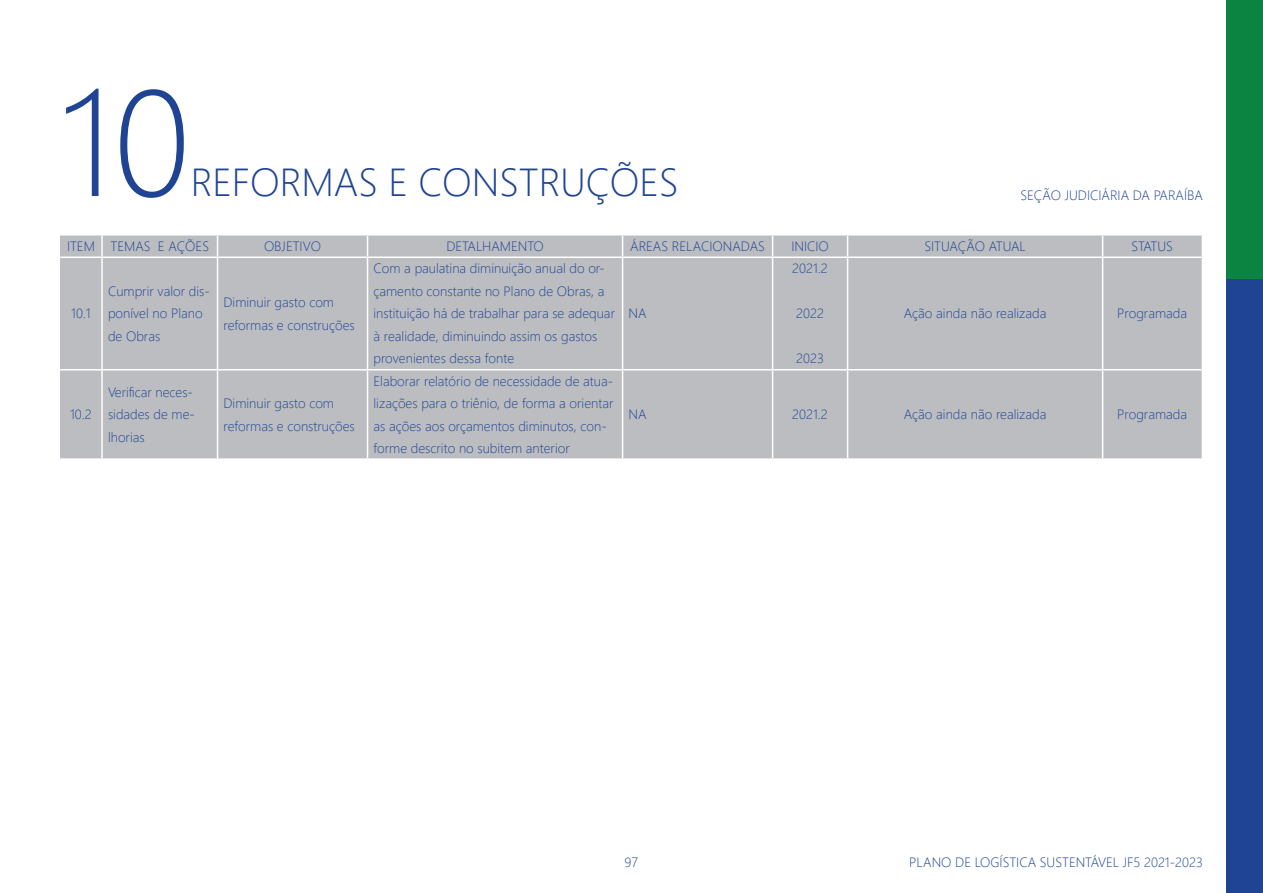
<style>
.page{position:relative;width:1263px;height:893px;background:#fff}
.page>*{position:absolute;margin:0;border:0;box-sizing:border-box;transform-origin:0 0}
.Título_2{font:300 150px "Segoe UI";color:#1f4494}
.Título_2-2{font:300 39px "Segoe UI";color:#1f4494}
.t1{font:300 13.5px/22.5px "Segoe UI";color:#1f4494}
</style>
<div class="page">
<div style="left:1227px;top:279px;width:36px;height:614px;background:#1f4494"></div>
<div style="left:1227px;top:0;width:36px;height:279px;background:#0b8341"></div>
<hr style="left:0;top:279px;width:1px;height:614px;background:#1f4494">
<hr style="left:0;top:0;width:1px;height:279px;background:#0b8341">
<div style="left:60px;top:236px;width:1142px;height:222px;background:#bcbdc0"></div>
<hr style="left:101px;top:236px;width:2px;height:21px;background:#fff">
<svg style="left:217px;top:236px;width:1px;height:21px"></svg>
<svg style="left:367px;top:236px;width:1px;height:21px"></svg>
<svg style="left:622px;top:236px;width:1px;height:21px"></svg>
<svg style="left:772px;top:236px;width:1px;height:21px"></svg>
<svg style="left:847px;top:236px;width:1px;height:21px"></svg>
<svg style="left:1102px;top:236px;width:1px;height:21px"></svg>
<hr style="left:60px;top:257px;width:42px;height:1px;background:#fff">
<hr style="left:102px;top:257px;width:116px;height:1px;background:#fff">
<hr style="left:101px;top:258px;width:2px;height:111px;background:#fff">
<hr style="left:218px;top:257px;width:150px;height:1px;background:#fff">
<hr style="left:217px;top:258px;width:1px;height:111px;background:#fff">
<hr style="left:368px;top:257px;width:254px;height:1px;background:#fff">
<hr style="left:367px;top:258px;width:1px;height:111px;background:#fff">
<hr style="left:622px;top:257px;width:150px;height:1px;background:#fff">
<hr style="left:622px;top:258px;width:1px;height:111px;background:#fff">
<hr style="left:772px;top:257px;width:76px;height:1px;background:#fff">
<hr style="left:772px;top:258px;width:1px;height:111px;background:#fff">
<hr style="left:848px;top:257px;width:254px;height:1px;background:#fff">
<hr style="left:847px;top:258px;width:1px;height:111px;background:#fff">
<hr style="left:1102px;top:257px;width:100px;height:1px;background:#fff">
<hr style="left:1102px;top:258px;width:1px;height:111px;background:#fff">
<hr style="left:60px;top:369px;width:42px;height:2px;background:#fff">
<hr style="left:102px;top:369px;width:116px;height:2px;background:#fff">
<hr style="left:101px;top:371px;width:2px;height:87px;background:#fff">
<hr style="left:218px;top:369px;width:150px;height:2px;background:#fff">
<hr style="left:217px;top:371px;width:1px;height:87px;background:#fff">
<hr style="left:368px;top:369px;width:254px;height:2px;background:#fff">
<hr style="left:367px;top:371px;width:1px;height:87px;background:#fff">
<hr style="left:622px;top:369px;width:150px;height:2px;background:#fff">
<hr style="left:622px;top:371px;width:1px;height:87px;background:#fff">
<hr style="left:772px;top:369px;width:76px;height:2px;background:#fff">
<hr style="left:772px;top:371px;width:1px;height:87px;background:#fff">
<hr style="left:848px;top:369px;width:254px;height:2px;background:#fff">
<hr style="left:847px;top:371px;width:1px;height:87px;background:#fff">
<hr style="left:1102px;top:369px;width:100px;height:2px;background:#fff">
<hr style="left:1102px;top:371px;width:1px;height:87px;background:#fff">
<p class="Título_2" style="left:60px;top:1px;width:132px">10</p>
<p class="Título_2-2" style="left:191px;top:145px;width:489px">REFORMAS E CONSTRUÇÕES</p>
<p class="t1" style="left:1020px;top:183px;width:184px">SEÇÃO JUDICIÁRIA DA PARAÍBA</p>
<p class="t1" style="left:67px;top:234px;width:29px">ITEM</p>
<p class="t1" style="left:110px;top:234px;width:100px">TEMAS E AÇÕES</p>
<p class="t1" style="left:264px;top:234px;width:59px">OBJETIVO</p>
<p class="t1" style="left:446px;top:234px;width:99px">DETALHAMENTO</p>
<p class="t1" style="left:630px;top:234px;width:136px">ÁREAS RELACIONADAS</p>
<p class="t1" style="left:791px;top:234px;width:39px">INICIO</p>
<p class="t1" style="left:924px;top:234px;width:103px">SITUAÇÃO ATUAL</p>
<p class="t1" style="left:1131px;top:234px;width:43px">STATUS</p>
<p class="t1" style="left:71px;top:301px;width:21px">10.1</p>
<p class="t1" style="left:108px;top:279px;width:103px">Cumprir valor dis&shy;ponível no Plano de Obras</p>
<p class="t1" style="left:224px;top:290px;width:133px">Diminuir gasto com reformas e construções</p>
<p class="t1" style="left:70px;top:402px;width:23px">10.2</p>
<p class="t1" style="left:108px;top:379px;width:88px">Verificar neces&shy;sidades de me&shy;lhorias</p>
<p class="t1" style="left:224px;top:391px;width:133px">Diminuir gasto com reformas e construções</p>
<p class="t1" style="left:374px;top:256px;width:243px">Com a paulatina diminuição anual do or&shy;çamento constante no Plano de Obras, a instituição há de trabalhar para se adequar à realidade, diminuindo assim os gastos provenientes dessa fonte</p>
<p class="t1" style="left:374px;top:368px;width:242px">Elaborar relatório de necessidade de atua&shy;lizações para o triênio, de forma a orientar as ações aos orçamentos diminutos, con&shy;forme descrito no subitem anterior</p>
<p class="t1" style="left:628px;top:301px;width:20px">NA</p>
<p class="t1" style="left:792px;top:256px;width:37px">2021.2</p>
<p class="t1" style="left:796px;top:301px;width:29px">2022</p>
<p class="t1" style="left:796px;top:346px;width:29px">2023</p>
<p class="t1" style="left:904px;top:301px;width:144px">Ação ainda não realizada</p>
<p class="t1" style="left:1117px;top:301px;width:71px">Programada</p>
<p class="t1" style="left:628px;top:402px;width:20px">NA</p>
<p class="t1" style="left:792px;top:402px;width:37px">2021.2</p>
<p class="t1" style="left:904px;top:402px;width:144px">Ação ainda não realizada</p>
<p class="t1" style="left:1117px;top:402px;width:71px">Programada</p>
<p class="t1" style="left:625px;top:849px;width:15px">97</p>
<p class="t1" style="left:909px;top:849px;width:295px">PLANO DE LOGÍSTICA SUSTENTÁVEL JF5 2021-2023</p>
</div>
